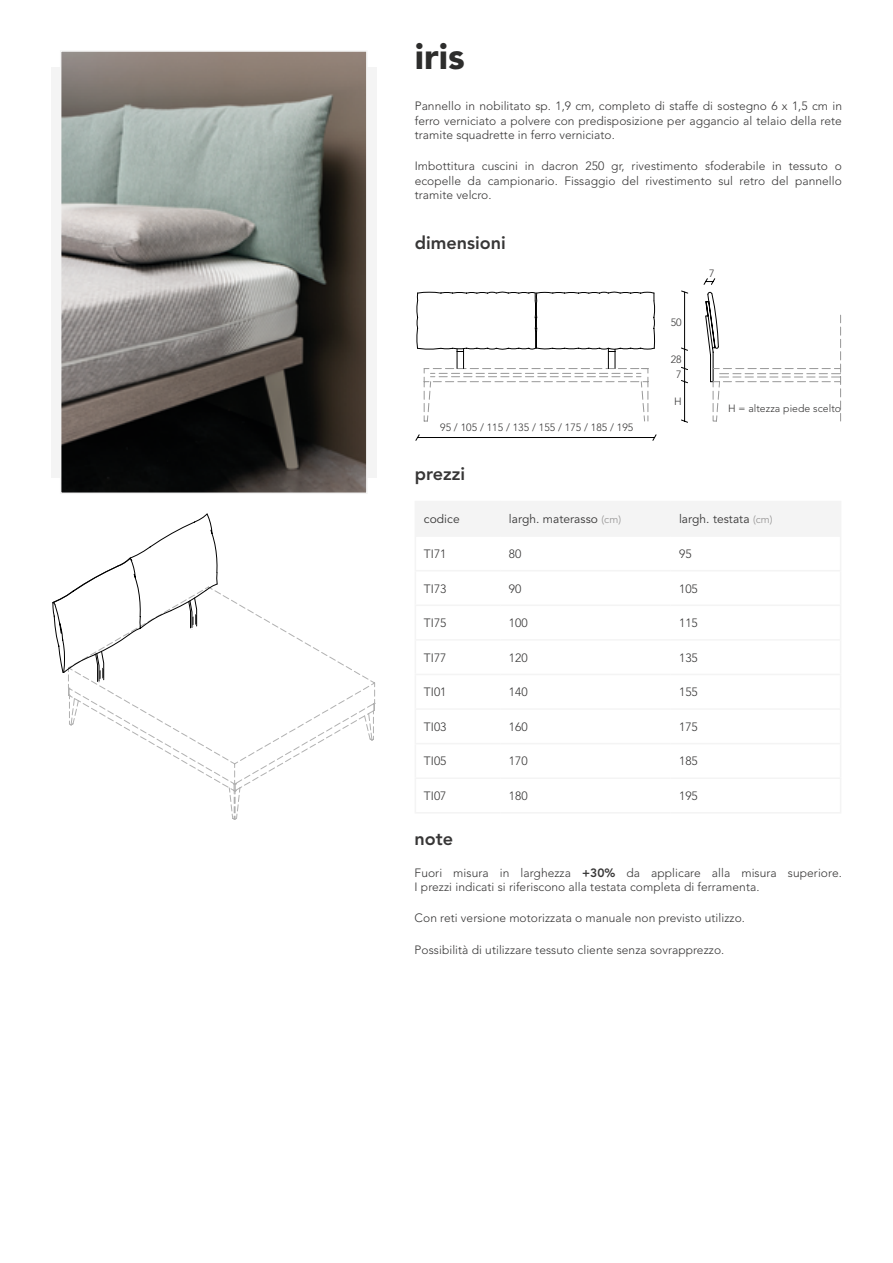
<style>
.page{position:relative;width:893px;height:1263px;background:#fff}
.page>*{position:absolute;margin:0;border:0;box-sizing:border-box;transform-origin:0 0}
.t1{font:900 36px "Avenir LT Std";color:#2d2d2c}
.t2{font:800 18px "Avenir LT Std";color:#373636}
.t3{font:300 12px/14.4px "Avenir LT Std";letter-spacing:.005em;color:#373636;text-align:justify}
.t4{font:12px "Avenir LT Std";letter-spacing:.005em;color:#373636}
.t5{font:300 10.5px/15.3px "Avenir LT Std";letter-spacing:.005em;color:#373636;text-align:center}
.s1{font-size:10.5px;color:#999898}
.s2{font-weight:800}
</style>
<div class="page">
<div style="left:51px;top:67px;width:325px;height:410px;background:#f4f4f4"></div>
<img style="left:63px;top:53px;width:302px;height:438px">
<div style="left:60px;top:50px;width:308px;height:444px;border:2px solid #f4f4f4"></div>
<svg style="left:68px;top:592px;width:308px;height:119px"></svg>
<svg style="left:69px;top:695px;width:305px;height:125px"></svg>
<svg style="left:52px;top:513px;width:166px;height:171px"></svg>
<svg style="left:681px;top:291px;width:7px;height:132px"></svg>
<hr style="left:684px;top:292px;width:1px;height:90px;background:#000">
<svg style="left:704px;top:278px;width:11px;height:7px"></svg>
<svg style="left:705px;top:292px;width:136px;height:129px"></svg>
<svg style="left:415px;top:434px;width:241px;height:7px"></svg>
<svg style="left:417px;top:292px;width:238px;height:129px"></svg>
<div style="left:416px;top:502px;width:424px;height:33px;background:#f4f4f4"></div>
<hr style="left:415px;top:501px;width:85px;height:1px;background:#f4f4f4">
<hr style="left:415px;top:502px;width:1px;height:33px;background:#f4f4f4">
<hr style="left:500px;top:501px;width:170px;height:1px;background:#f4f4f4">
<hr style="left:500px;top:502px;width:1px;height:33px;background:#f4f4f4">
<hr style="left:670px;top:501px;width:171px;height:1px;background:#f4f4f4">
<hr style="left:415px;top:535px;width:85px;height:2px;background:#f4f4f4">
<hr style="left:500px;top:535px;width:170px;height:2px;background:#f4f4f4">
<hr style="left:670px;top:535px;width:171px;height:2px;background:#f4f4f4">
<hr style="left:415px;top:537px;width:1px;height:33px;background:#f4f4f4">
<hr style="left:840px;top:537px;width:1px;height:33px;background:#f4f4f4">
<hr style="left:415px;top:570px;width:85px;height:1px;background:#f4f4f4">
<hr style="left:415px;top:571px;width:1px;height:33px;background:#f4f4f4">
<hr style="left:500px;top:570px;width:170px;height:1px;background:#f4f4f4">
<hr style="left:670px;top:570px;width:171px;height:1px;background:#f4f4f4">
<hr style="left:840px;top:571px;width:1px;height:33px;background:#f4f4f4">
<hr style="left:415px;top:604px;width:85px;height:2px;background:#f4f4f4">
<hr style="left:415px;top:606px;width:1px;height:33px;background:#f4f4f4">
<hr style="left:500px;top:604px;width:170px;height:2px;background:#f4f4f4">
<hr style="left:670px;top:604px;width:171px;height:2px;background:#f4f4f4">
<hr style="left:840px;top:606px;width:1px;height:33px;background:#f4f4f4">
<hr style="left:415px;top:639px;width:85px;height:2px;background:#f4f4f4">
<hr style="left:415px;top:641px;width:1px;height:33px;background:#f4f4f4">
<hr style="left:500px;top:639px;width:170px;height:2px;background:#f4f4f4">
<hr style="left:670px;top:639px;width:171px;height:2px;background:#f4f4f4">
<hr style="left:840px;top:641px;width:1px;height:33px;background:#f4f4f4">
<hr style="left:415px;top:674px;width:85px;height:1px;background:#f4f4f4">
<hr style="left:415px;top:675px;width:1px;height:33px;background:#f4f4f4">
<hr style="left:500px;top:674px;width:170px;height:1px;background:#f4f4f4">
<hr style="left:670px;top:674px;width:171px;height:1px;background:#f4f4f4">
<hr style="left:840px;top:675px;width:1px;height:33px;background:#f4f4f4">
<hr style="left:415px;top:708px;width:85px;height:2px;background:#f4f4f4">
<hr style="left:415px;top:710px;width:1px;height:33px;background:#f4f4f4">
<hr style="left:500px;top:708px;width:170px;height:2px;background:#f4f4f4">
<hr style="left:670px;top:708px;width:171px;height:2px;background:#f4f4f4">
<hr style="left:840px;top:710px;width:1px;height:33px;background:#f4f4f4">
<hr style="left:415px;top:743px;width:85px;height:1px;background:#f4f4f4">
<hr style="left:415px;top:744px;width:1px;height:33px;background:#f4f4f4">
<hr style="left:500px;top:743px;width:170px;height:1px;background:#f4f4f4">
<hr style="left:670px;top:743px;width:171px;height:1px;background:#f4f4f4">
<hr style="left:840px;top:744px;width:1px;height:33px;background:#f4f4f4">
<hr style="left:415px;top:777px;width:85px;height:2px;background:#f4f4f4">
<hr style="left:415px;top:779px;width:1px;height:33px;background:#f4f4f4">
<hr style="left:500px;top:777px;width:170px;height:2px;background:#f4f4f4">
<hr style="left:670px;top:777px;width:171px;height:2px;background:#f4f4f4">
<hr style="left:840px;top:779px;width:1px;height:33px;background:#f4f4f4">
<hr style="left:415px;top:812px;width:85px;height:1px;background:#f4f4f4">
<hr style="left:500px;top:812px;width:170px;height:1px;background:#f4f4f4">
<hr style="left:670px;top:812px;width:171px;height:1px;background:#f4f4f4">
<hr style="left:670px;top:502px;width:1px;height:33px;background:#f4f4f4">
<hr style="left:840px;top:502px;width:1px;height:33px;background:#f4f4f4">
<h1 class="t1" style="left:415px;top:35px;width:52px">iris</h1>
<p class="t3" style="left:415px;top:99px;width:429px">Pannello in nobilitato sp. 1,9 cm, completo di staffe di sostegno 6 x 1,5 cm in ferro verniciato a polvere con predisposizione per aggancio al telaio della rete tramite squadrette in ferro verniciato.</p>
<p class="t3" style="left:415px;top:159px;width:429px">Imbottitura cuscini in dacron 250 gr, rivestimento sfoderabile in tessuto o ecopelle da campionario. Fissaggio del rivestimento sul retro del pannello tramite velcro.</p>
<h2 class="t2" style="left:415px;top:232px;width:93px">dimensioni</h2>
<p class="t5" style="left:440px;top:419px;width:195px">95 / 105 / 115 / 135 / 155 / 175 / 185 / 195</p>
<h2 class="t2" style="left:415px;top:463px;width:52px">prezzi</h2>
<p class="t5" style="left:671px;top:315px;width:12px">50</p>
<p class="t5" style="left:671px;top:352px;width:12px">28<br>7</p>
<p class="t5" style="left:674px;top:394px;width:9px">H</p>
<p class="t5" style="left:709px;top:266px;width:7px">7</p>
<p class="t5" style="left:728px;top:401px;width:115px">H = altezza piede scelto</p>
<p class="t4" style="left:424px;top:512px;width:37px">codice</p>
<p class="t4" style="left:509px;top:512px;width:114px">largh. materasso <span class="s1">(cm)</span></p>
<p class="t4" style="left:679px;top:512px;width:95px">largh. testata <span class="s1">(cm)</span></p>
<p class="t3" style="left:424px;top:547px;width:24px">TI71</p>
<p class="t3" style="left:509px;top:547px;width:14px">80</p>
<p class="t3" style="left:679px;top:547px;width:14px">95</p>
<p class="t3" style="left:424px;top:581px;width:24px">TI73</p>
<p class="t3" style="left:509px;top:581px;width:14px">90</p>
<p class="t3" style="left:679px;top:581px;width:20px">105</p>
<p class="t3" style="left:424px;top:616px;width:24px">TI75</p>
<p class="t3" style="left:509px;top:616px;width:20px">100</p>
<p class="t3" style="left:679px;top:616px;width:20px">115</p>
<p class="t3" style="left:424px;top:650px;width:24px">TI77</p>
<p class="t3" style="left:509px;top:650px;width:20px">120</p>
<p class="t3" style="left:679px;top:650px;width:20px">135</p>
<p class="t3" style="left:424px;top:685px;width:24px">TI01</p>
<p class="t3" style="left:509px;top:685px;width:20px">140</p>
<p class="t3" style="left:679px;top:685px;width:20px">155</p>
<p class="t3" style="left:424px;top:720px;width:24px">TI03</p>
<p class="t3" style="left:509px;top:720px;width:20px">160</p>
<p class="t3" style="left:679px;top:720px;width:20px">175</p>
<p class="t3" style="left:424px;top:754px;width:24px">TI05</p>
<p class="t3" style="left:509px;top:754px;width:20px">170</p>
<p class="t3" style="left:679px;top:754px;width:20px">185</p>
<p class="t3" style="left:424px;top:789px;width:24px">TI07</p>
<p class="t3" style="left:509px;top:789px;width:20px">180</p>
<p class="t3" style="left:679px;top:789px;width:20px">195</p>
<h2 class="t2" style="left:415px;top:828px;width:40px">note</h2>
<p class="t3" style="left:415px;top:865px;width:429px">Fuori misura in larghezza <span class="s2">+30%</span> da applicare alla misura superiore.<br>I prezzi indicati si riferiscono alla testata completa di ferramenta.</p>
<p class="t3" style="left:415px;top:911px;width:332px">Con reti versione motorizzata o manuale non previsto utilizzo.</p>
<p class="t3" style="left:415px;top:942px;width:311px">Possibilità di utilizzare tessuto cliente senza sovrapprezzo.</p>
</div>
